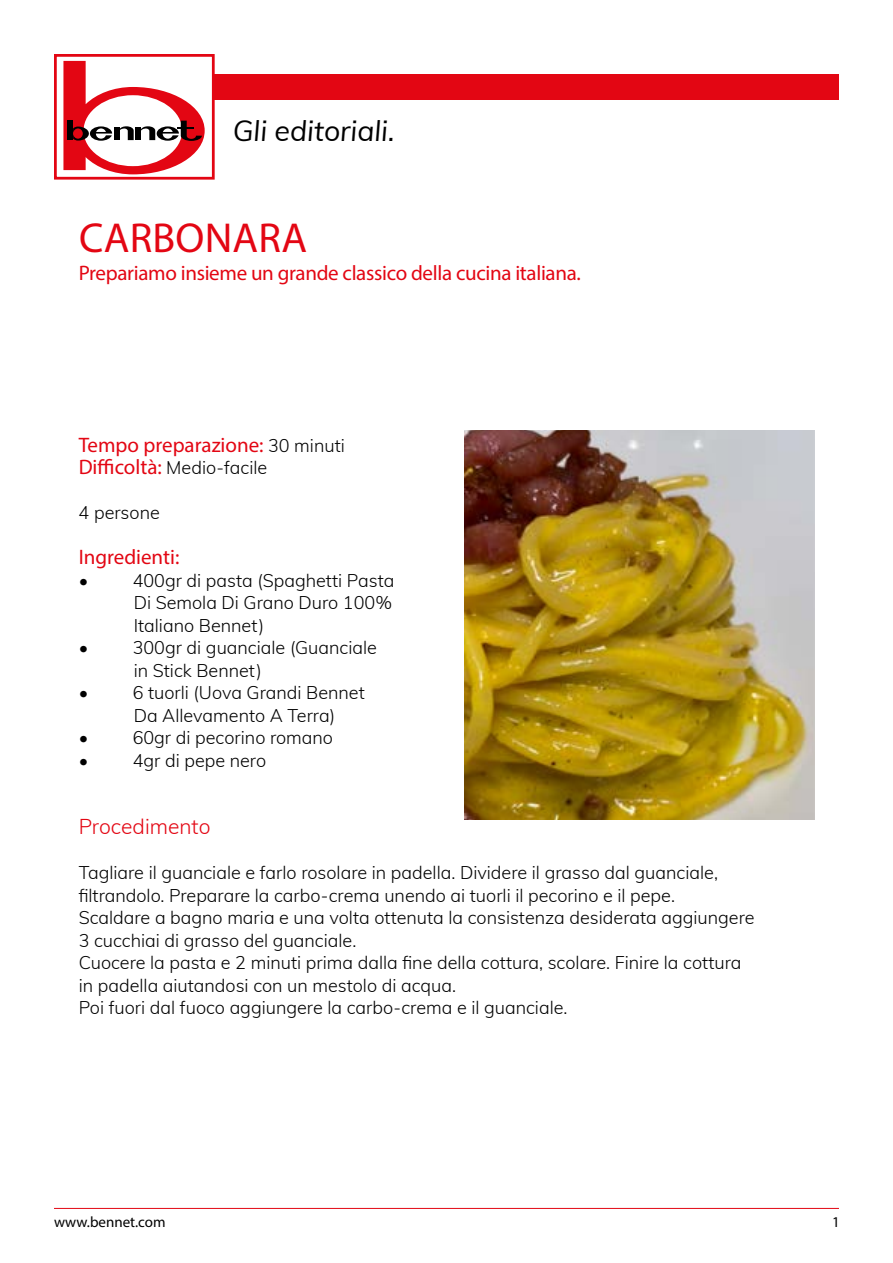
<style>
.page{position:relative;width:893px;height:1263px;background:#fff}
.page>*{position:absolute;margin:0;border:0;box-sizing:border-box;transform-origin:0 0}
.t1{font:42px "Myriad Pro";letter-spacing:.005em;color:#e30613}
.t2{font:italic 28.5px "Muli";color:#000}
.t3{font:21px "Myriad Pro";letter-spacing:-.015em;color:#e30613}
.t4{font:300 21px "Muli";color:#e30613}
.t5{font:300 18px/22.5px "Muli";color:#000}
.t6{font:15px "Myriad Pro";color:#000}
.s1{font-family:"Muli";font-weight:300;font-size:18px;color:#000}
.s2{font-family:"Myriad Pro";font-weight:400;font-size:21px;color:#e30613}
</style>
<div class="page">
<div style="left:54px;top:74px;width:785px;height:26px;background:#e30613"></div>
<hr style="left:54px;top:1208px;width:785px;height:1px;background:#e30613">
<img style="left:465px;top:431px;width:349px;height:389px">
<div style="left:55px;top:55px;width:158px;height:123px;background:#fff"></div>
<div style="left:54px;top:54px;width:161px;height:126px;border:3px solid #e30613"></div>
<svg style="left:63px;top:61px;width:142px;height:113px"></svg>
<h2 class="t2" style="left:233px;top:110px;width:163px">Gli editoriali.</h2>
<h1 class="t1" style="left:79px;top:212px;width:230px">CARBONARA</h1>
<p class="t3" style="left:79px;top:260px;width:504px">Prepariamo insieme un grande classico della cucina italiana.</p>
<p class="t3" style="left:79px;top:432px;width:268px">Tempo preparazione: <span class="s1">30 minuti</span></p>
<p class="t5" style="left:79px;top:456px;width:190px"><span class="s2">Difficoltà:</span> Medio-facile</p>
<p class="t5" style="left:79px;top:501px;width:83px">4 persone</p>
<p class="t3" style="left:79px;top:544px;width:102px">Ingredienti:</p>
<p class="t5" style="left:79px;top:568px;width:11px">•</p>
<p class="t5" style="left:133px;top:568px;width:263px">400gr di pasta (Spaghetti Pasta<br>Di Semola Di Grano Duro 100%<br>Italiano Bennet)</p>
<p class="t5" style="left:79px;top:636px;width:11px">•</p>
<p class="t5" style="left:133px;top:636px;width:246px">300gr di guanciale (Guanciale in Stick Bennet)</p>
<p class="t5" style="left:79px;top:681px;width:11px">•</p>
<p class="t5" style="left:133px;top:681px;width:234px">6 tuorli (Uova Grandi Bennet<br>Da Allevamento A Terra)</p>
<p class="t5" style="left:79px;top:726px;width:11px">•</p>
<p class="t5" style="left:133px;top:726px;width:202px">60gr di pecorino romano</p>
<p class="t5" style="left:79px;top:748px;width:11px">•</p>
<p class="t5" style="left:133px;top:748px;width:135px">4gr di pepe nero</p>
<p class="t4" style="left:79px;top:811px;width:133px">Procedimento</p>
<p class="t5" style="left:79px;top:861px;width:677px">Tagliare il guanciale e farlo rosolare in padella. Dividere il grasso dal guanciale, filtrandolo. Preparare la carbo-crema unendo ai tuorli il pecorino e il pepe.<br>Scaldare a bagno maria e una volta ottenuta la consistenza desiderata aggiungere 3 cucchiai di grasso del guanciale.<br>Cuocere la pasta e 2 minuti prima dalla fine della cottura, scolare. Finire la cottura in padella aiutandosi con un mestolo di acqua.<br>Poi fuori dal fuoco aggiungere la carbo-crema e il guanciale.</p>
<p class="t6" style="left:54px;top:1213px;width:113px">www.bennet.com</p>
<p class="t6" style="left:832px;top:1213px;width:9px">1</p>
</div>
